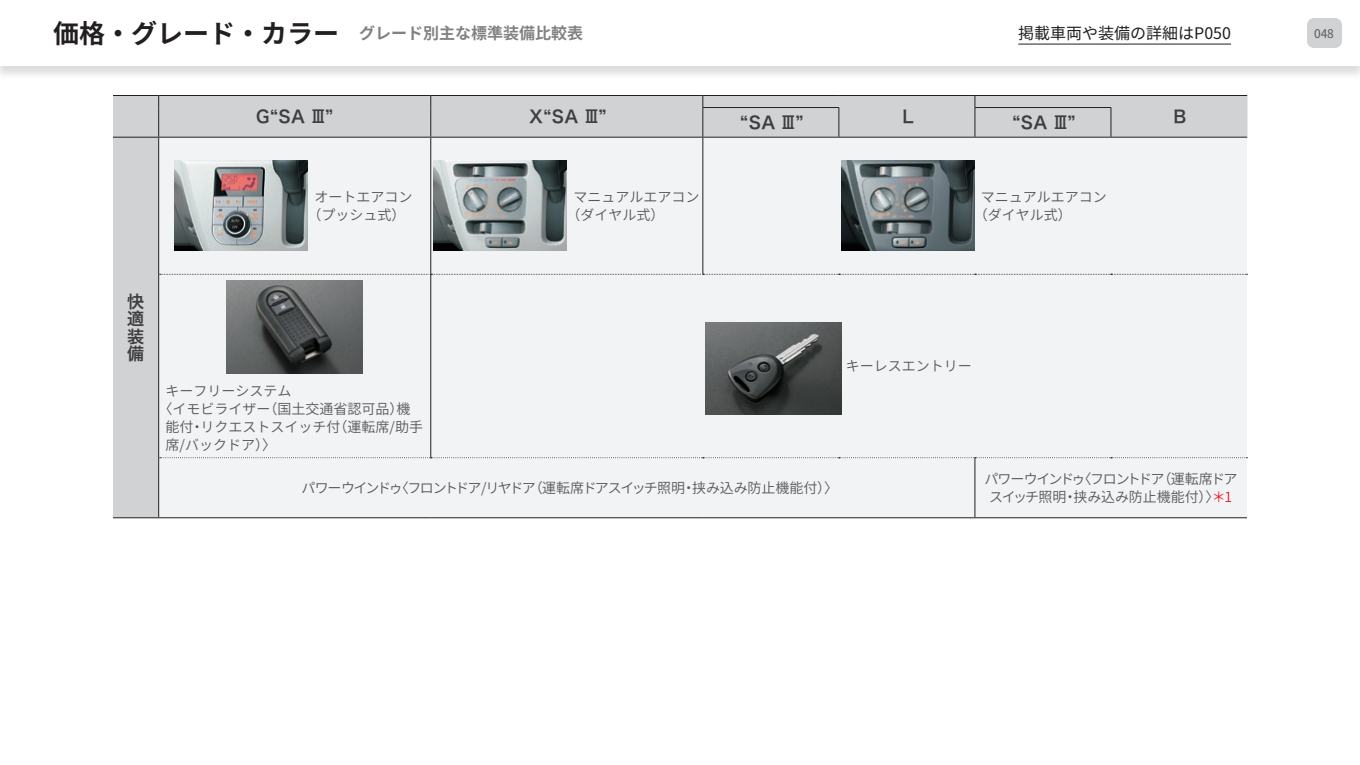
<style>
.page{position:relative;width:1360px;height:765px;background:#fff}
.page>*{position:absolute;margin:0;border:0;box-sizing:border-box;transform-origin:0 0}
.t1{font:17.1px/17.6px "Hiragino Sans Pr 6 N W6";letter-spacing:.025em;color:#3e3e3f;text-align:justify}
.t2{font:700 16px "Noto Sans CJ Kjp";color:#808285}
.t3{font:16px "Noto Sans CJ Kjp";color:#231f20}
.t4{font:600 14px/18px "Noto Sans CJ Kjp";color:#57585a}
.t5{font:600 14px "Noto Sans CJ Kjp";letter-spacing:-.085em;color:#57585a}
.t6{font:600 14px/18px "Noto Sans CJ Kjp";letter-spacing:-.065em;color:#57585a;text-align:center}
.t7{font:12px "Noto Sans CJ Kjp";color:#57585a}
.s1{font-size:26px;color:#231f20}
.s2{font-family:"UD Shin Go Pr 6 N";font-weight:500}
.s3{color:#ee1d23}
</style>
<div class="page">
<div style="left:113px;top:96px;width:1134px;height:421px;background:#d1d2d4"></div>
<div style="left:159px;top:138px;width:1088px;height:379px;background:#f2f3f4"></div>
<hr style="left:113px;top:95px;width:46px;height:1px;background:#231f20">
<hr style="left:159px;top:95px;width:272px;height:1px;background:#231f20">
<hr style="left:431px;top:95px;width:272px;height:1px;background:#231f20">
<hr style="left:703px;top:95px;width:136px;height:1px;background:#231f20">
<hr style="left:839px;top:95px;width:136px;height:1px;background:#231f20">
<hr style="left:975px;top:95px;width:136px;height:1px;background:#231f20">
<hr style="left:1111px;top:95px;width:136px;height:1px;background:#231f20">
<svg style="left:431px;top:96px;width:1px;height:41px"></svg>
<svg style="left:1247px;top:96px;width:1px;height:41px"></svg>
<svg style="left:703px;top:96px;width:1px;height:41px"></svg>
<svg style="left:839px;top:96px;width:1px;height:41px"></svg>
<svg style="left:975px;top:96px;width:1px;height:41px"></svg>
<svg style="left:1111px;top:96px;width:1px;height:41px"></svg>
<hr style="left:703px;top:138px;width:1px;height:136px;background:#231f20">
<hr style="left:975px;top:458px;width:1px;height:59px;background:#231f20">
<hr style="left:113px;top:137px;width:46px;height:1px;background:#231f20">
<hr style="left:113px;top:517px;width:46px;height:1px;background:#231f20">
<svg style="left:158px;top:96px;width:1px;height:41px"></svg>
<hr style="left:158px;top:138px;width:1px;height:136px;background:#231f20">
<hr style="left:158px;top:274px;width:1px;height:184px;background:#231f20">
<hr style="left:158px;top:458px;width:1px;height:59px;background:#231f20">
<hr style="left:703px;top:107px;width:136px;height:1px;background:#231f20">
<hr style="left:975px;top:107px;width:136px;height:1px;background:#231f20">
<svg style="left:160px;top:274px;width:1088px;height:1px"></svg>
<hr style="left:431px;top:138px;width:1px;height:136px;background:#231f20">
<hr style="left:431px;top:274px;width:1px;height:183px;background:#231f20">
<svg style="left:160px;top:457px;width:1088px;height:1px"></svg>
<hr style="left:159px;top:137px;width:272px;height:1px;background:#231f20">
<hr style="left:431px;top:137px;width:272px;height:1px;background:#231f20">
<hr style="left:703px;top:137px;width:136px;height:1px;background:#231f20">
<hr style="left:839px;top:137px;width:136px;height:1px;background:#231f20">
<hr style="left:975px;top:137px;width:136px;height:1px;background:#231f20">
<hr style="left:1111px;top:137px;width:136px;height:1px;background:#231f20">
<hr style="left:159px;top:517px;width:272px;height:1px;background:#231f20">
<hr style="left:431px;top:517px;width:272px;height:1px;background:#231f20">
<hr style="left:703px;top:517px;width:136px;height:1px;background:#231f20">
<hr style="left:839px;top:517px;width:136px;height:1px;background:#231f20">
<hr style="left:975px;top:517px;width:136px;height:1px;background:#231f20">
<hr style="left:1111px;top:517px;width:136px;height:1px;background:#231f20">
<img style="left:175px;top:161px;width:133px;height:89px">
<img style="left:434px;top:161px;width:133px;height:89px">
<img style="left:841px;top:161px;width:133px;height:89px">
<img style="left:227px;top:281px;width:136px;height:92px">
<img style="left:706px;top:322px;width:135px;height:93px">
<div style="left:0;top:0;width:1360px;height:80px;background:#231f20;opacity:.15"></div>
<div style="left:0;top:0;width:1360px;height:66px;background:#fff"></div>
<div style="left:1307px;top:18px;width:35px;height:30px;background:#d1d2d4;border-radius:7px"></div>
<hr style="left:1018px;top:44px;width:213px;height:1px;background:#231f20">
<p class="t2" style="left:53px;top:24px;width:531px"><span class="s1">価格・グレード・カラー</span> グレード別主な標準装備比較表</p>
<p class="t3" style="left:1018px;top:24px;width:214px">掲載車両や装備の詳細はP050</p>
<p class="t7" style="left:1314px;top:26px;width:21px">048</p>
<p class="t1" style="left:256px;top:107px;width:79px">G“SA <span class="s2">Ⅲ</span>”</p>
<p class="t1" style="left:529px;top:107px;width:79px">X“SA <span class="s2">Ⅲ</span>”</p>
<p class="t1" style="left:740px;top:113px;width:65px">“SA <span class="s2">Ⅲ</span>”</p>
<p class="t1" style="left:902px;top:107px;width:13px">L</p>
<p class="t1" style="left:1012px;top:113px;width:65px">“SA <span class="s2">Ⅲ</span>”</p>
<p class="t1" style="left:1174px;top:107px;width:14px">B</p>
<p class="t4" style="left:308px;top:188px;width:106px;text-align:center">オートエアコン（プッシュ式）</p>
<p class="t4" style="left:567px;top:188px;width:134px;text-indent:7px">マニュアルエアコン（ダイヤル式）</p>
<p class="t4" style="left:974px;top:188px;width:134px;text-indent:7px">マニュアルエアコン（ダイヤル式）</p>
<p class="t1" style="left:127px;top:292px;width:18px">快適装備</p>
<p class="t4" style="left:166px;top:382px;width:127px">キーフリーシステム</p>
<p class="t4" style="left:159px;top:400px;width:253px">〈イモビライザー（国土交通省認可品）機</p>
<p class="t4" style="left:166px;top:418px;width:259px">能付・リクエストスイッチ付（運転席/助手</p>
<p class="t4" style="left:166px;top:436px;width:112px">席/バックドア）〉</p>
<p class="t4" style="left:846px;top:358px;width:127px">キーレスエントリー</p>
<p class="t5" style="left:302px;top:480px;width:538px">パワーウインドゥ〈フロントドア/リヤドア（運転席ドアスイッチ照明・挟み込み防止機能付）〉</p>
<p class="t6" style="left:984px;top:470px;width:254px">パワーウインドゥ〈フロントドア（運転席ドアスイッチ照明・挟み込み防止機能付）〉<span class="s3">＊1</span></p>
</div>
